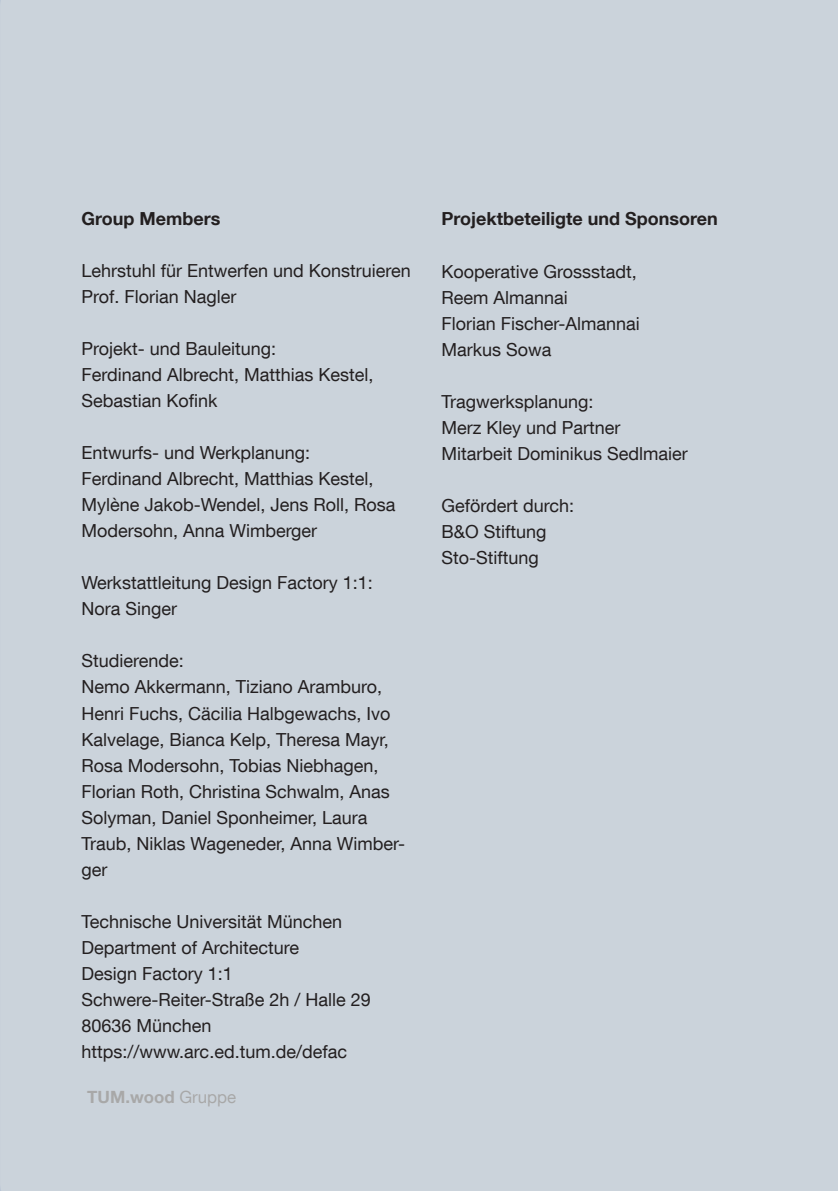
<style>
.page{position:relative;width:838px;height:1191px;background:#cbd3db}
.page>*{position:absolute;margin:0;border:0;box-sizing:border-box;transform-origin:0 0}
.t1{font:18px/26px "TUM Neue Helvetica";color:#231f20}
.t2{font:700 18px "TUM Neue Helvetica";color:#231f20}
.t3{font:700 16.8px "TUM Neue Helvetica";color:#939393}
.s1{font-weight:400}
</style>
<div class="page">
<p class="t2" style="left:81px;top:208px;width:140px">Group Members</p>
<p class="t1" style="left:81px;top:257px;width:331px">Lehrstuhl für Entwerfen und Konstruieren<br>Prof. Florian Nagler</p>
<p class="t1" style="left:81px;top:335px;width:294px">Projekt- und Bauleitung:<br>Ferdinand Albrecht, Matthias Kestel,<br>Sebastian Kofink</p>
<p class="t1" style="left:81px;top:439px;width:316px">Entwurfs- und Werkplanung:<br>Ferdinand Albrecht, Matthias Kestel, Mylène Jakob-Wendel, Jens Roll, Rosa Modersohn, Anna Wimberger</p>
<p class="t1" style="left:81px;top:569px;width:293px">Werkstattleitung Design Factory 1:1:<br>Nora Singer</p>
<p class="t1" style="left:81px;top:647px;width:325px">Studierende:<br>Nemo Akkermann, Tiziano Aramburo,<br>Henri Fuchs, Cäcilia Halbgewachs, Ivo<br>Kalvelage, Bianca Kelp, Theresa Mayr,<br>Rosa Modersohn, Tobias Niebhagen,<br>Florian Roth, Christina Schwalm, Anas<br>Solyman, Daniel Sponheimer, Laura<br>Traub, Niklas Wageneder, Anna Wimber&shy;ger</p>
<p class="t1" style="left:81px;top:907px;width:291px">Technische Universität München<br>Department of Architecture<br>Design Factory 1:1<br>Schwere-Reiter-Straße 2h / Halle 29<br>80636 München https://www.arc.ed.tum.de/defac</p>
<p class="t3" style="left:87px;top:1086px;width:150px">TUM.wood <span class="s1">Gruppe</span></p>
<p class="t2" style="left:441px;top:208px;width:278px">Projektbeteiligte und Sponsoren</p>
<p class="t1" style="left:441px;top:258px;width:200px">Kooperative Grossstadt,<br>Reem Almannai<br>Florian Fischer-Almannai<br>Markus Sowa</p>
<p class="t1" style="left:441px;top:388px;width:248px">Tragwerksplanung:<br>Merz Kley und Partner<br>Mitarbeit Dominikus Sedlmaier</p>
<p class="t1" style="left:441px;top:492px;width:134px">Gefördert durch:<br>B&amp;O Stiftung<br>Sto-Stiftung</p>
</div>
